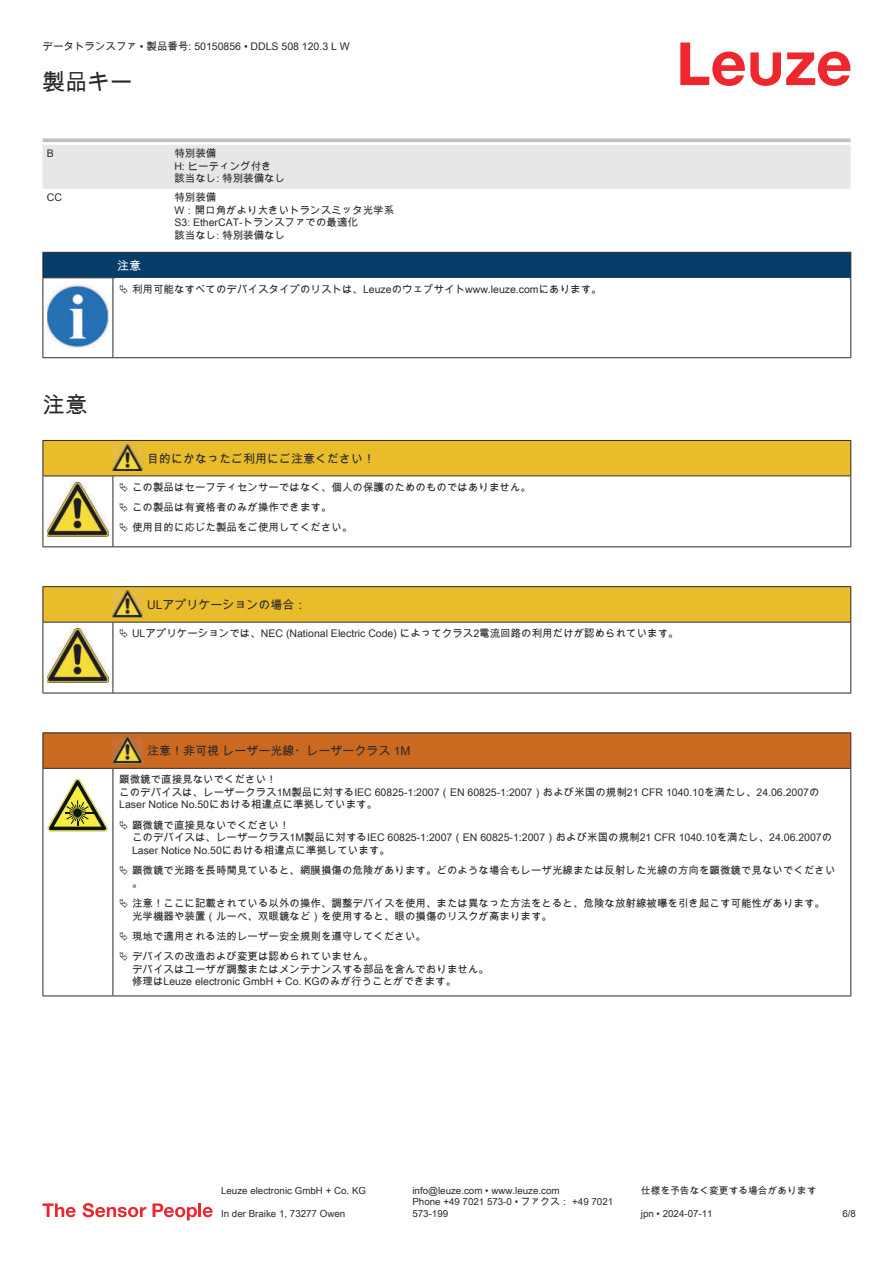
<style>
.page{position:relative;width:893px;height:1263px;background:#fff}
.page>*{position:absolute;margin:0;border:0;box-sizing:border-box;transform-origin:0 0}
.t1{font:22.5px "Arial Unicode MS";color:#2b292a}
.t2{font:12px "Arial Unicode MS";color:#2b292a}
.t3{font:12px "Arial Unicode MS";color:#fff}
.t4{font:10.5px/12.6px "Arial Unicode MS";color:#2b292a}
.t5{font:9.75px/11.7px "Arial Unicode MS";color:#2b292a}
</style>
<div class="page">
<svg style="left:680px;top:43px;width:170px;height:43px"></svg>
<svg style="left:43px;top:138px;width:807px;height:1px"></svg>
<div style="left:43px;top:145px;width:807px;height:44px;background:#e6e7e9"></div>
<hr style="left:43px;top:139px;width:127px;height:3px;background:#bdbfc1">
<hr style="left:170px;top:139px;width:680px;height:3px;background:#bdbfc1">
<svg style="left:43px;top:1203px;width:33px;height:14px"></svg>
<svg style="left:83px;top:1203px;width:63px;height:14px"></svg>
<svg style="left:153px;top:1203px;width:44px;height:17px"></svg>
<hr style="left:198px;top:1203px;width:3px;height:14px;background:#ed272d">
<svg style="left:203px;top:1207px;width:10px;height:10px"></svg>
<div style="left:43px;top:252px;width:808px;height:26px;background:#063d69"></div>
<hr style="left:113px;top:277px;width:738px;height:1px;background:#2b292a">
<hr style="left:43px;top:278px;width:1px;height:75px;background:#2b292a">
<hr style="left:113px;top:278px;width:1px;height:75px;background:#2b292a">
<hr style="left:850px;top:278px;width:1px;height:75px;background:#2b292a">
<hr style="left:43px;top:357px;width:70px;height:1px;background:#2b292a">
<hr style="left:113px;top:357px;width:738px;height:1px;background:#2b292a">
<img style="left:47px;top:284px;width:61px;height:63px">
<hr style="left:43px;top:546px;width:70px;height:1px;background:#2b292a">
<hr style="left:113px;top:546px;width:30px;height:1px;background:#2b292a">
<hr style="left:143px;top:546px;width:708px;height:1px;background:#2b292a">
<div style="left:44px;top:587px;width:806px;height:35px;background:#e8bc2a"></div>
<svg style="left:44px;top:623px;width:806px;height:70px"></svg>
<hr style="left:43px;top:586px;width:70px;height:1px;background:#2b292a">
<hr style="left:43px;top:587px;width:1px;height:35px;background:#2b292a">
<hr style="left:43px;top:622px;width:70px;height:1px;background:#2b292a">
<hr style="left:113px;top:586px;width:30px;height:1px;background:#2b292a">
<hr style="left:113px;top:622px;width:30px;height:1px;background:#2b292a">
<hr style="left:143px;top:586px;width:708px;height:1px;background:#2b292a">
<hr style="left:850px;top:587px;width:1px;height:35px;background:#2b292a">
<hr style="left:143px;top:622px;width:708px;height:1px;background:#2b292a">
<hr style="left:43px;top:622px;width:1px;height:66px;background:#2b292a">
<hr style="left:113px;top:622px;width:1px;height:66px;background:#2b292a">
<hr style="left:850px;top:622px;width:1px;height:66px;background:#2b292a">
<hr style="left:43px;top:693px;width:70px;height:1px;background:#2b292a">
<hr style="left:113px;top:693px;width:30px;height:1px;background:#2b292a">
<hr style="left:143px;top:693px;width:708px;height:1px;background:#2b292a">
<img style="left:113px;top:591px;width:30px;height:26px">
<img style="left:47px;top:628px;width:61px;height:54px">
<div style="left:115px;top:623px;width:734px;height:20px;background:#fff"></div>
<div style="left:44px;top:733px;width:806px;height:35px;background:#ca691f"></div>
<hr style="left:43px;top:732px;width:70px;height:1px;background:#2b292a">
<hr style="left:43px;top:733px;width:1px;height:35px;background:#2b292a">
<hr style="left:43px;top:768px;width:70px;height:1px;background:#2b292a">
<hr style="left:113px;top:732px;width:30px;height:1px;background:#2b292a">
<hr style="left:113px;top:768px;width:30px;height:1px;background:#2b292a">
<hr style="left:143px;top:732px;width:708px;height:1px;background:#2b292a">
<hr style="left:850px;top:733px;width:1px;height:35px;background:#2b292a">
<hr style="left:143px;top:768px;width:708px;height:1px;background:#2b292a">
<hr style="left:43px;top:769px;width:1px;height:222px;background:#2b292a">
<hr style="left:113px;top:769px;width:1px;height:222px;background:#2b292a">
<hr style="left:850px;top:769px;width:1px;height:222px;background:#2b292a">
<hr style="left:43px;top:995px;width:70px;height:1px;background:#2b292a">
<hr style="left:113px;top:995px;width:30px;height:1px;background:#2b292a">
<hr style="left:143px;top:995px;width:708px;height:1px;background:#2b292a">
<img style="left:113px;top:737px;width:30px;height:26px">
<svg style="left:47px;top:779px;width:60px;height:52px"></svg>
<svg style="left:43px;top:440px;width:808px;height:106px"></svg>
<p class="t4" style="left:43px;top:40px;width:309px">データトランスファ • 製品番号: 50150856 • DDLS 508 120.3 L W</p>
<h1 class="t1" style="left:43px;top:66px;width:91px">製品キー</h1>
<p class="t4" style="left:47px;top:147px;width:9px">B</p>
<p class="t4" style="left:174px;top:147px;width:112px">特別装備<br>H: ヒーティング付き<br>該当なし: 特別装備なし</p>
<p class="t4" style="left:47px;top:191px;width:17px">CC</p>
<p class="t4" style="left:174px;top:191px;width:221px">特別装備<br>W：開口角がより大きいトランスミッタ光学系<br>S3: EtherCAT-トランスファでの最適化<br>該当なし: 特別装備なし</p>
<p class="t3" style="left:117px;top:257px;width:25px">注意</p>
<p class="t4" style="left:132px;top:282px;width:471px">利用可能なすべてのデバイスタイプのリストは、Leuzeのウェブサイトwww.leuze.comにあります。</p>
<h1 class="t1" style="left:43px;top:388px;width:46px">注意</h1>
<p class="t2" style="left:147px;top:450px;width:229px">目的にかなったご利用にご注意ください！</p>
<p class="t4" style="left:132px;top:477px;width:400px;line-height:20.2px">この製品はセーフティセンサーではなく、個人の保護のためのものではありません。この製品は有資格者のみが操作できます。<br>使用目的に応じた製品をご使用してください。</p>
<p class="t2" style="left:147px;top:596px;width:161px">ULアプリケーションの場合：</p>
<p class="t4" style="left:132px;top:627px;width:548px">ULアプリケーションでは、NEC (National Electric Code) によってクラス2電流回路の利用だけが認められています。</p>
<p class="t2" style="left:147px;top:742px;width:265px">注意！非可視 レーザー光線・レーザークラス 1M</p>
<p class="t4" style="left:119px;top:773px;width:702px">顕微鏡で直接見ないでください！<br>このデバイスは、レーザークラス1M製品に対するIEC 60825-1:2007（EN 60825-1:2007）および米国の規制21 CFR 1040.10を満たし、24.06.2007の<br>Laser Notice No.50における相違点に準拠しています。</p>
<p class="t4" style="left:132px;top:818px;width:702px">顕微鏡で直接見ないでください！<br>このデバイスは、レーザークラス1M製品に対するIEC 60825-1:2007（EN 60825-1:2007）および米国の規制21 CFR 1040.10を満たし、24.06.2007の<br>Laser Notice No.50における相違点に準拠しています。</p>
<p class="t4" style="left:132px;top:864px;width:705px">顕微鏡で光路を長時間見ていると、網膜損傷の危険があります。どのような場合もレーザ光線または反射した光線の方向を顕微鏡で見ないでください。</p>
<p class="t4" style="left:132px;top:897px;width:694px">注意！ここに記載されている以外の操作、調整デバイスを使用、または異なった方法をとると、危険な放射線被曝を引き起こす可能性があります。光学機器や装置（ルーペ、双眼鏡など）を使用すると、眼の損傷のリスクが高まります。</p>
<p class="t4" style="left:132px;top:926px;width:295px;line-height:20.2px">現地で適用される法的レーザー安全規則を遵守してください。デバイスの改造および変更は認められていません。</p>
<p class="t4" style="left:132px;top:962px;width:358px">デバイスはユーザが調整またはメンテナンスする部品を含んでおりません。修理はLeuze electronic GmbH + Co. KGのみが行うことができます。</p>
<p class="t5" style="left:221px;top:1184px;width:146px">Leuze electronic GmbH + Co. KG</p>
<p class="t5" style="left:412px;top:1184px;width:149px">info@leuze.com • www.leuze.com</p>
<p class="t5" style="left:641px;top:1184px;width:177px">仕様を予告なく変更する場合があります</p>
<p class="t5" style="left:221px;top:1207px;width:126px">In der Braike 1, 73277 Owen</p>
<p class="t5" style="left:412px;top:1196px;width:202px">Phone +49 7021 573-0 • ファクス： +49 7021<br>573-199</p>
<p class="t5" style="left:641px;top:1207px;width:73px">jpn • 2024-07-11</p>
<p class="t5" style="left:842px;top:1207px;width:15px">6/8</p>
</div>
